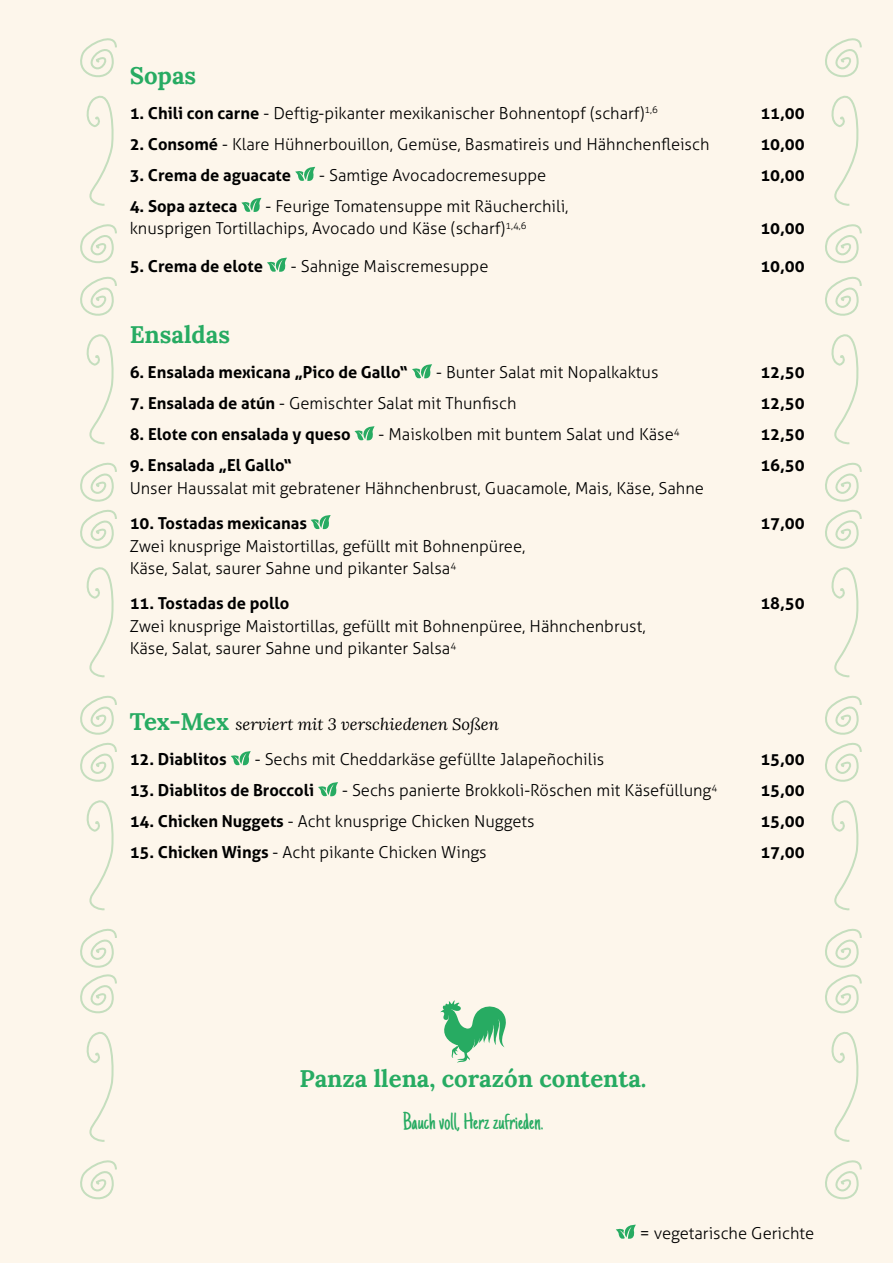
<style>
.page{position:relative;width:893px;height:1263px;background:#fdf6eb}
.page>*{position:absolute;margin:0;border:0;box-sizing:border-box;transform-origin:0 0}
.t1{font:700 24px "Lora";color:#27ab62}
.t2{font:24px "Just Another Hand";color:#27ab62}
.t3{font:300 16.5px/22.5px "Aller";color:#000}
.t4{font:700 16.5px "Aller";color:#000}
.t5{font:italic 16.5px "Lora";color:#000}
.s1{font-weight:700}
.s2{font-weight:700;font-style:normal;font-size:24px;color:#27ab62}
</style>
<div class="page">
<svg style="left:295px;top:166px;width:20px;height:15px"></svg>
<svg style="left:241px;top:197px;width:20px;height:15px"></svg>
<svg style="left:267px;top:257px;width:20px;height:15px"></svg>
<svg style="left:412px;top:364px;width:20px;height:15px"></svg>
<svg style="left:354px;top:426px;width:21px;height:15px"></svg>
<svg style="left:311px;top:515px;width:20px;height:15px"></svg>
<svg style="left:231px;top:751px;width:20px;height:15px"></svg>
<svg style="left:318px;top:782px;width:20px;height:15px"></svg>
<svg style="left:616px;top:1224px;width:20px;height:15px"></svg>
<svg style="left:80px;top:38px;width:37px;height:168px"></svg>
<svg style="left:80px;top:224px;width:37px;height:221px"></svg>
<svg style="left:80px;top:462px;width:37px;height:216px"></svg>
<svg style="left:80px;top:1160px;width:37px;height:40px"></svg>
<svg style="left:80px;top:928px;width:37px;height:214px"></svg>
<svg style="left:80px;top:695px;width:37px;height:216px"></svg>
<svg style="left:825px;top:38px;width:37px;height:168px"></svg>
<svg style="left:825px;top:224px;width:37px;height:221px"></svg>
<svg style="left:825px;top:462px;width:37px;height:216px"></svg>
<svg style="left:825px;top:1160px;width:37px;height:40px"></svg>
<svg style="left:825px;top:928px;width:37px;height:214px"></svg>
<svg style="left:825px;top:695px;width:37px;height:216px"></svg>
<svg style="left:440px;top:1000px;width:66px;height:63px"></svg>
<h1 class="t1" style="left:130px;top:55px;width:68px">Sopas</h1>
<p class="t3" style="left:130px;top:102px;width:530px"><span class="s1">1. Chili con carne</span> - Deftig-pikanter mexikanischer Bohnentopf (scharf)<sup>1,6</sup></p>
<p class="t4" style="left:760px;top:103px;width:46px">11,00</p>
<p class="t3" style="left:130px;top:133px;width:581px"><span class="s1">2. Consomé</span> - Klare Hühnerbouillon, Gemüse, Basmatireis und Hähnchenfleisch</p>
<p class="t4" style="left:760px;top:134px;width:46px">10,00</p>
<p class="t4" style="left:130px;top:165px;width:163px">3. Crema de aguacate</p>
<p class="t3" style="left:319px;top:164px;width:229px">- Samtige Avocadocremesuppe</p>
<p class="t4" style="left:760px;top:165px;width:46px">10,00</p>
<p class="t4" style="left:130px;top:196px;width:109px">4. Sopa azteca</p>
<p class="t3" style="left:130px;top:195px;width:440px;text-indent:136px">- Feurige Tomatensuppe mit Räucherchili, knusprigen Tortillachips, Avocado und Käse (scharf)<sup>1,4,6</sup></p>
<p class="t4" style="left:760px;top:218px;width:46px">10,00</p>
<p class="t4" style="left:130px;top:256px;width:135px">5. Crema de elote</p>
<p class="t3" style="left:291px;top:255px;width:199px">- Sahnige Maiscremesuppe</p>
<p class="t4" style="left:760px;top:256px;width:46px">10,00</p>
<h1 class="t1" style="left:130px;top:315px;width:102px">Ensaldas</h1>
<p class="t4" style="left:130px;top:362px;width:280px">6. Ensalada mexicana „Pico de Gallo“</p>
<p class="t3" style="left:436px;top:361px;width:224px">- Bunter Salat mit Nopalkaktus</p>
<p class="t4" style="left:760px;top:362px;width:46px">12,50</p>
<p class="t3" style="left:130px;top:392px;width:388px"><span class="s1">7. Ensalada de atún</span> - Gemischter Salat mit Thunfisch</p>
<p class="t4" style="left:760px;top:393px;width:46px">12,50</p>
<p class="t4" style="left:130px;top:424px;width:222px">8. Elote con ensalada y queso</p>
<p class="t3" style="left:379px;top:423px;width:303px">- Maiskolben mit buntem Salat und Käse<sup>4</sup></p>
<p class="t4" style="left:760px;top:424px;width:46px">12,50</p>
<p class="t4" style="left:130px;top:455px;width:164px">9. Ensalada „El Gallo“</p>
<p class="t4" style="left:760px;top:455px;width:46px">16,50</p>
<p class="t3" style="left:130px;top:477px;width:576px">Unser Haussalat mit gebratener Hähnchenbrust, Guacamole, Mais, Käse, Sahne</p>
<p class="t4" style="left:130px;top:513px;width:179px">10. Tostadas mexicanas</p>
<p class="t4" style="left:760px;top:513px;width:46px">17,00</p>
<p class="t3" style="left:130px;top:535px;width:397px">Zwei knusprige Maistortillas, gefüllt mit Bohnenpüree,<br>Käse, Salat, saurer Sahne und pikanter Salsa<sup>4</sup></p>
<p class="t4" style="left:130px;top:593px;width:161px">11. Tostadas de pollo</p>
<p class="t4" style="left:760px;top:593px;width:46px">18,50</p>
<p class="t3" style="left:130px;top:615px;width:517px">Zwei knusprige Maistortillas, gefüllt mit Bohnenpüree, Hähnchenbrust,<br>Käse, Salat, saurer Sahne und pikanter Salsa<sup>4</sup></p>
<p class="t5" style="left:130px;top:713px;width:371px"><span class="s2">Tex-Mex</span> serviert mit 3 verschiedenen Soßen</p>
<p class="t4" style="left:130px;top:749px;width:99px">12. Diablitos</p>
<p class="t3" style="left:255px;top:748px;width:351px">- Sechs mit Cheddarkäse gefüllte Jalapeñochilis</p>
<p class="t4" style="left:760px;top:749px;width:46px">15,00</p>
<p class="t4" style="left:130px;top:780px;width:186px">13. Diablitos de Broccoli</p>
<p class="t3" style="left:342px;top:779px;width:377px">- Sechs panierte Brokkoli-Röschen mit Käsefüllung<sup>4</sup></p>
<p class="t4" style="left:760px;top:780px;width:46px">15,00</p>
<p class="t3" style="left:130px;top:810px;width:406px"><span class="s1">14. Chicken Nuggets</span> - Acht knusprige Chicken Nuggets</p>
<p class="t4" style="left:760px;top:811px;width:46px">15,00</p>
<p class="t3" style="left:130px;top:841px;width:359px"><span class="s1">15. Chicken Wings</span> - Acht pikante Chicken Wings</p>
<p class="t4" style="left:760px;top:842px;width:46px">17,00</p>
<h1 class="t1" style="left:300px;top:1059px;width:348px">Panza llena, corazón contenta.</h1>
<h1 class="t2" style="left:403px;top:1107px;width:142px">Bauch voll, Herz zufrieden.</h1>
<p class="t3" style="left:640px;top:1222px;width:176px">= vegetarische Gerichte</p>
</div>
